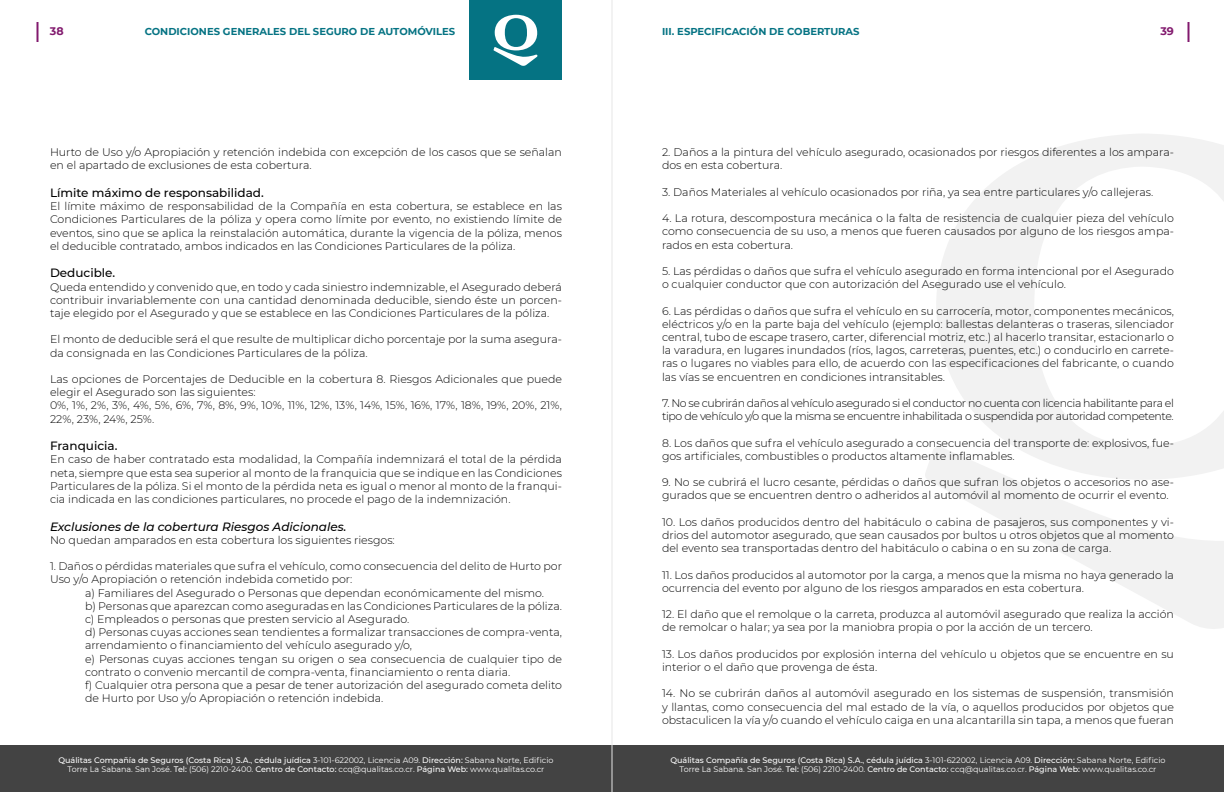
<style>
.page{position:relative;width:1224px;height:792px;background:#fff}
.page>*{position:absolute;margin:0;border:0;box-sizing:border-box;transform-origin:0 0}
.t1{font:500 12px "Montserrat";color:#000}
.t2{font:italic 500 12px "Montserrat";color:#000}
.t3{font:300 11px/13.2px "Montserrat";color:#000}
.t4{font:300 11px/13.2px "Montserrat";letter-spacing:-.035em;color:#000}
.t5{font:700 11px "Montserrat";color:#821a6e}
.t6{font:700 10px "Montserrat";color:#057383}
.t7{font:8px/9.6px "Montserrat";color:#fff;text-align:center}
.s1{font-weight:500}
</style>
<div class="page">
<hr style="left:1188px;top:22px;width:2px;height:20px;background:#821a6e">
<hr style="left:36px;top:22px;width:2px;height:20px;background:#821a6e">
<svg style="left:936px;top:134px;width:288px;height:312px"></svg>
<svg style="left:925px;top:446px;width:299px;height:183px"></svg>
<div style="left:0;top:745px;width:1224px;height:47px;background:#434343"></div>
<div style="left:469px;top:0;width:93px;height:80px;background:#057383"></div>
<svg style="left:493px;top:15px;width:45px;height:51px"></svg>
<hr style="left:612px;top:0;width:1px;height:792px;background:#e6e6e6">
<p class="t6" style="left:662px;top:24px;width:199px">III. ESPECIFICACIÓN DE COBERTURAS</p>
<p class="t5" style="left:50px;top:23px;width:15px">38</p>
<p class="t6" style="left:145px;top:24px;width:312px">CONDICIONES GENERALES DEL SEGURO DE AUTOMÓVILES</p>
<p class="t5" style="left:1160px;top:23px;width:15px">39</p>
<p class="t3" style="left:50px;top:145px;width:514px">Hurto de Uso y/o Apropiación y retención indebida con excepción de los casos que se señalan en el apartado de exclusiones de esta cobertura.</p>
<p class="t1" style="left:50px;top:184px;width:215px">Límite máximo de responsabilidad.</p>
<p class="t3" style="left:50px;top:199px;width:514px;text-align:justify">El límite máximo de responsabilidad de la Compañía en esta cobertura, se establece en las Condiciones Particulares de la póliza y opera como límite por evento, no existiendo límite de eventos, sino que se aplica la reinstalación automática, durante la vigencia de la póliza, menos el deducible contratado, ambos indicados en las Condiciones Particulares de la póliza.</p>
<p class="t1" style="left:50px;top:265px;width:67px">Deducible.</p>
<p class="t3" style="left:50px;top:280px;width:514px;text-align:justify">Queda entendido y convenido que, en todo y cada siniestro indemnizable, el Asegurado deberá contribuir invariablemente con una cantidad denominada deducible, siendo éste un porcen&shy;taje elegido por el Asegurado y que se establece en las Condiciones Particulares de la póliza.</p>
<p class="t3" style="left:50px;top:332px;width:514px">El monto de deducible será el que resulte de multiplicar dicho porcentaje por la suma asegura&shy;da consignada en las Condiciones Particulares de la póliza.</p>
<p class="t3" style="left:50px;top:372px;width:514px">Las opciones de Porcentajes de Deducible en la cobertura 8. Riesgos Adicionales que puede elegir el Asegurado son las siguientes:<br>0%, 1%, 2%, 3%, 4%, 5%, 6%, 7%, 8%, 9%, 10%, 11%, 12%, 13%, 14%, 15%, 16%, 17%, 18%, 19%, 20%, 21%, 22%, 23%, 24%, 25%.</p>
<p class="t1" style="left:50px;top:438px;width:69px">Franquicia.</p>
<p class="t3" style="left:50px;top:452px;width:514px;text-align:justify">En caso de haber contratado esta modalidad, la Compañía indemnizará el total de la pérdida neta, siempre que esta sea superior al monto de la franquicia que se indique en las Condiciones Particulares de la póliza. Si el monto de la pérdida neta es igual o menor al monto de la franqui&shy;cia indicada en las condiciones particulares, no procede el pago de la indemnización.</p>
<p class="t2" style="left:50px;top:518px;width:298px">Exclusiones de la cobertura Riesgos Adicionales.</p>
<p class="t3" style="left:50px;top:533px;width:346px">No quedan amparados en esta cobertura los siguientes riesgos:</p>
<p class="t3" style="left:50px;top:559px;width:514px">1. Daños o pérdidas materiales que sufra el vehículo, como consecuencia del delito de Hurto por</p>
<p class="t3" style="left:50px;top:572px;width:304px">Uso y/o Apropiación o retención indebida cometido por:</p>
<p class="t3" style="left:85px;top:586px;width:461px">a) Familiares del Asegurado o Personas que dependan económicamente del mismo.</p>
<p class="t3" style="left:85px;top:599px;width:479px">b) Personas que aparezcan como aseguradas en las Condiciones Particulares de la póliza.</p>
<p class="t3" style="left:85px;top:612px;width:326px">c) Empleados o personas que presten servicio al Asegurado.</p>
<p class="t3" style="left:85px;top:625px;width:479px">d) Personas cuyas acciones sean tendientes a formalizar transacciones de compra-venta,</p>
<p class="t3" style="left:85px;top:638px;width:329px">arrendamiento o financiamiento del vehículo asegurado y/o,</p>
<p class="t3" style="left:85px;top:652px;width:479px">e) Personas cuyas acciones tengan su origen o sea consecuencia de cualquier tipo de</p>
<p class="t3" style="left:85px;top:665px;width:427px">contrato o convenio mercantil de compra-venta, financiamiento o renta diaria.</p>
<p class="t3" style="left:85px;top:678px;width:478px">f) Cualquier otra persona que a pesar de tener autorización del asegurado cometa delito</p>
<p class="t3" style="left:85px;top:691px;width:300px">de Hurto por Uso y/o Apropiación o retención indebida.</p>
<p class="t7" style="left:58px;top:755px;width:497px"><span class="s1">Quálitas Compañía de Seguros (Costa Rica) S.A.</span>, <span class="s1">cédula juídica</span> 3-101-622002, Licencia A09. <span class="s1">Dirección:</span> Sabana Norte, Edificio<br>Torre La Sabana. San José. <span class="s1">Tel:</span> (506) 2210-2400. <span class="s1">Centro de Contacto:</span> ccq@qualitas.co.cr. <span class="s1">Página Web:</span> www.qualitas.co.cr</p>
<p class="t3" style="left:662px;top:145px;width:513px">2. Daños a la pintura del vehículo asegurado, ocasionados por riesgos diferentes a los ampara&shy;dos en esta cobertura.</p>
<p class="t3" style="left:662px;top:185px;width:493px">3. Daños Materiales al vehículo ocasionados por riña, ya sea entre particulares y/o callejeras.</p>
<p class="t3" style="left:662px;top:211px;width:514px;text-align:justify">4. La rotura, descompostura mecánica o la falta de resistencia de cualquier pieza del vehículo como consecuencia de su uso, a menos que fueren causados por alguno de los riesgos ampa&shy;rados en esta cobertura.</p>
<p class="t3" style="left:662px;top:264px;width:513px">5. Las pérdidas o daños que sufra el vehículo asegurado en forma intencional por el Asegurado o cualquier conductor que con autorización del Asegurado use el vehículo.</p>
<p class="t3" style="left:662px;top:304px;width:514px;text-align:justify">6. Las pérdidas o daños que sufra el vehículo en su carrocería, motor, componentes mecánicos, eléctricos y/o en la parte baja del vehículo (ejemplo: ballestas delanteras o traseras, silenciador central, tubo de escape trasero, carter, diferencial motriz, etc.) al hacerlo transitar, estacionarlo o la varadura, en lugares inundados (ríos, lagos, carreteras, puentes, etc.) o conducirlo en carrete&shy;ras o lugares no viables para ello, de acuerdo con las especificaciones del fabricante, o cuando las vías se encuentren en condiciones intransitables.</p>
<p class="t4" style="left:662px;top:396px;width:514px">7. No se cubrirán daños al vehículo asegurado si el conductor no cuenta con licencia habilitante para el tipo de vehículo y/o que la misma se encuentre inhabilitada o suspendida por autoridad competente.</p>
<p class="t3" style="left:662px;top:436px;width:513px">8. Los daños que sufra el vehículo asegurado a consecuencia del transporte de: explosivos, fue&shy;gos artificiales, combustibles o productos altamente inflamables.</p>
<p class="t3" style="left:662px;top:475px;width:513px">9. No se cubrirá el lucro cesante, pérdidas o daños que sufran los objetos o accesorios no ase&shy;gurados que se encuentren dentro o adheridos al automóvil al momento de ocurrir el evento.</p>
<p class="t3" style="left:662px;top:515px;width:514px;text-align:justify">10. Los daños producidos dentro del habitáculo o cabina de pasajeros, sus componentes y vi&shy;drios del automotor asegurado, que sean causados por bultos u otros objetos que al momento del evento sea transportadas dentro del habitáculo o cabina o en su zona de carga.</p>
<p class="t3" style="left:662px;top:568px;width:514px">11. Los daños producidos al automotor por la carga, a menos que la misma no haya generado la ocurrencia del evento por alguno de los riesgos amparados en esta cobertura.</p>
<p class="t3" style="left:662px;top:607px;width:514px">12. El daño que el remolque o la carreta, produzca al automóvil asegurado que realiza la acción de remolcar o halar; ya sea por la maniobra propia o por la acción de un tercero.</p>
<p class="t3" style="left:662px;top:647px;width:514px">13. Los daños producidos por explosión interna del vehículo u objetos que se encuentre en su interior o el daño que provenga de ésta.</p>
<p class="t3" style="left:662px;top:687px;width:514px;text-align:justify">14. No se cubrirán daños al automóvil asegurado en los sistemas de suspensión, transmisión y llantas, como consecuencia del mal estado de la vía, o aquellos producidos por objetos que obstaculicen la vía y/o cuando el vehículo caiga en una alcantarilla sin tapa, a menos que fueran</p>
<p class="t7" style="left:670px;top:755px;width:497px"><span class="s1">Quálitas Compañía de Seguros (Costa Rica) S.A.</span>, <span class="s1">cédula juídica</span> 3-101-622002, Licencia A09. <span class="s1">Dirección:</span> Sabana Norte, Edificio<br>Torre La Sabana. San José. <span class="s1">Tel:</span> (506) 2210-2400. <span class="s1">Centro de Contacto:</span> ccq@qualitas.co.cr. <span class="s1">Página Web:</span> www.qualitas.co.cr</p>
</div>
